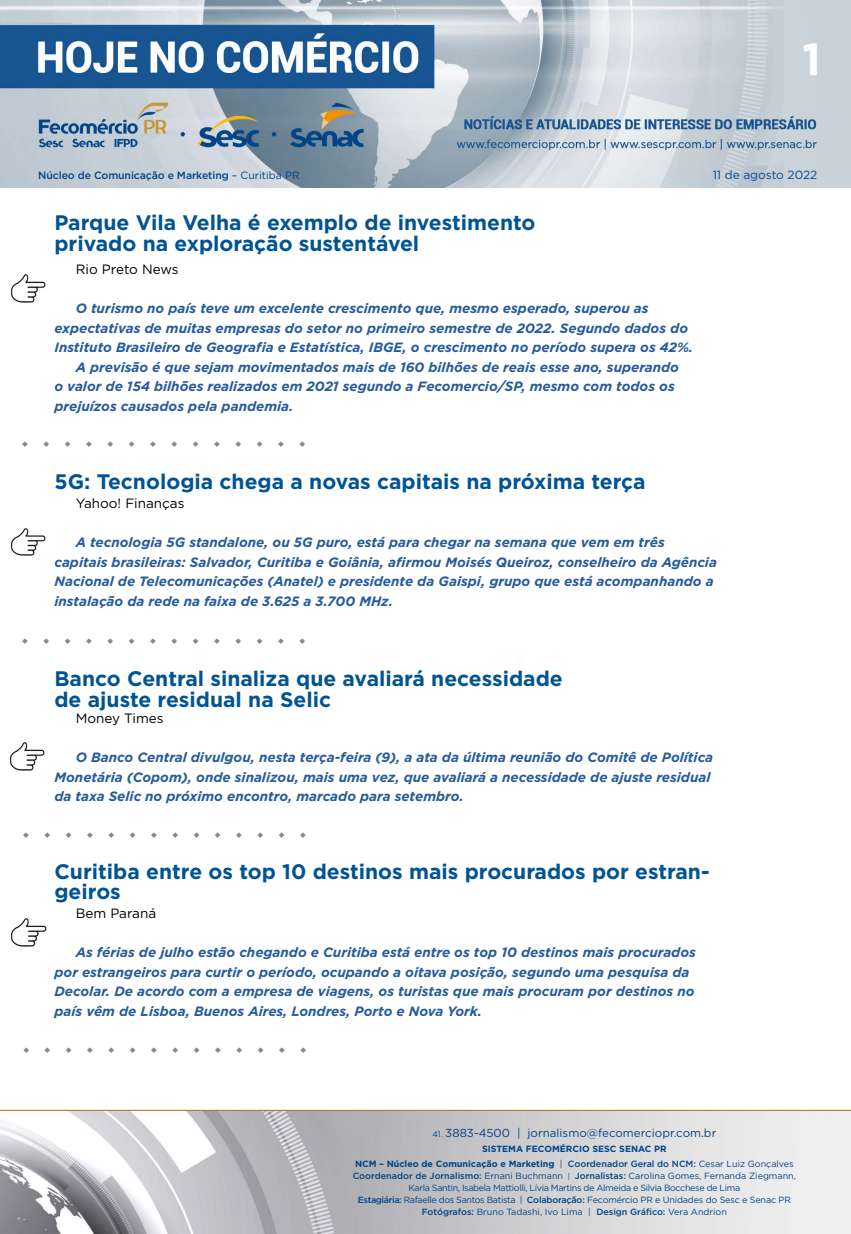
<style>
.page{position:relative;width:851px;height:1234px;background:#fff}
.page>*{position:absolute;margin:0;border:0;box-sizing:border-box;transform-origin:0 0}
.t1{font:700 45px "Gotham";color:#fff}
.t2{font:700 21px/21px "Gotham";color:#005493}
.t3{font:italic 700 13.5px/19.5px "Gotham";color:#275b9b}
.t4{font:13.5px "Gotham";color:#000}
.t5{font:11.85px "Gotham";color:#004a93}
.t6{font:11.55px "Gotham";color:#004587}
.t7{font:500 10.5px "Gotham";letter-spacing:-.01em;color:#004587}
.t8{font:9px/12px "Gotham";letter-spacing:-.03em;color:#004587;text-align:center}
.t9{font:700 9px/15px "Gotham";color:#004587;text-align:center}
.s1{font-weight:400}
.s2{font-size:8.25px}
.s3{font-weight:500}
.s4{font-size:7.65px}
</style>
<div class="page">
<img style="left:0;top:0;width:850px;height:188px">
<img style="left:0;top:1109px;width:850px;height:124px">
<img style="left:10px;top:275px;width:35px;height:27px">
<img style="left:10px;top:528px;width:36px;height:27px">
<img style="left:9px;top:742px;width:36px;height:28px">
<img style="left:11px;top:918px;width:35px;height:27px">
<h1 class="t1" style="left:802px;top:29px;width:20px">1</h1>
<p class="t7" style="left:38px;top:168px;width:263px">Núcleo de Comunicação e Marketing <span class="s1">– Curitiba PR</span></p>
<p class="t5" style="left:712px;top:167px;width:106px">11 de agosto 2022</p>
<h2 class="t2" style="left:54px;top:211px;width:482px">Parque Vila Velha é exemplo de investimento privado na exploração sustentável</h2>
<p class="t4" style="left:76px;top:261px;width:104px">Rio Preto News</p>
<p class="t3" style="left:76px;top:298px;width:574px">O turismo no país teve um excelente crescimento que, mesmo esperado, superou as</p>
<p class="t3" style="left:54px;top:318px;width:635px">expectativas de muitas empresas do setor no primeiro semestre de 2022. Segundo dados do</p>
<p class="t3" style="left:54px;top:337px;width:640px">Instituto Brasileiro de Geografia e Estatística, IBGE, o crescimento no período supera os 42%.</p>
<p class="t3" style="left:76px;top:357px;width:604px">A previsão é que sejam movimentados mais de 160 bilhões de reais esse ano, superando</p>
<p class="t3" style="left:54px;top:376px;width:621px">o valor de 154 bilhões realizados em 2021 segundo a Fecomercio/SP, mesmo com todos os</p>
<p class="t3" style="left:54px;top:396px;width:240px">prejuízos causados pela pandemia.</p>
<h2 class="t2" style="left:54px;top:470px;width:592px">5G: Tecnologia chega a novas capitais na próxima terça</h2>
<p class="t4" style="left:76px;top:495px;width:110px">Yahoo! Finanças</p>
<p class="t3" style="left:54px;top:532px;width:664px;text-indent:21px">A tecnologia 5G standalone, ou 5G puro, está para chegar na semana que vem em três capitais brasileiras: Salvador, Curitiba e Goiânia, afirmou Moisés Queiroz, conselheiro da Agência Nacional de Telecomunicações (Anatel) e presidente da Gaispi, grupo que está acompanhando a instalação da rede na faixa de 3.625 a 3.700 MHz.</p>
<h2 class="t2" style="left:54px;top:667px;width:509px">Banco Central sinaliza que avaliará necessidade de ajuste residual na Selic</h2>
<p class="t4" style="left:76px;top:709px;width:89px">Money Times</p>
<p class="t3" style="left:54px;top:747px;width:660px;text-indent:21px">O Banco Central divulgou, nesta terça-feira (9), a ata da última reunião do Comitê de Política<br>Monetária (Copom), onde sinalizou, mais uma vez, que avaliará a necessidade de ajuste residual da taxa Selic no próximo encontro, marcado para setembro.</p>
<h2 class="t2" style="left:54px;top:861px;width:656px;line-height:19.5px">Curitiba entre os top 10 destinos mais procurados por estran&shy;geiros</h2>
<p class="t4" style="left:76px;top:904px;width:82px">Bem Paraná</p>
<p class="t3" style="left:54px;top:942px;width:643px;text-indent:21px">As férias de julho estão chegando e Curitiba está entre os top 10 destinos mais procurados por estrangeiros para curtir o período, ocupando a oitava posição, segundo uma pesquisa da Decolar. De acordo com a empresa de viagens, os turistas que mais procuram por destinos no país vêm de Lisboa, Buenos Aires, Londres, Porto e Nova York.</p>
<p class="t6" style="left:432px;top:1125px;width:285px"><span class="s2">41.</span> 3883-4500 | jornalismo@fecomerciopr.com.br</p>
<p class="t9" style="left:355px;top:1141px;width:440px">SISTEMA FECOMÉRCIO SESC SENAC PR<br>NCM – Núcleo de Comunicação e Marketing <span class="s1">|</span> <span class="s3">Coordenador Geral do NCM:</span> <span class="s1">Cesar Luiz Gonçalves</span></p>
<p class="t8" style="left:353px;top:1169px;width:444px"><span class="s3">Coordenador de Jornalismo:</span> Ernani Buchmann <span class="s4">|</span> <span class="s3">Jornalistas:</span> Carolina Gomes, Fernanda Ziegmann, Karla Santin, Isabela Mattiolli, Lívia Martins de Almeida e Silvia Bocchese de Lima<br><span class="s3">Estagiária:</span> Rafaelle dos Santos Batista | <span class="s3">Colaboração:</span> Fecomércio PR e Unidades do Sesc e Senac PR <span class="s3">Fotógrafos:</span> Bruno Tadashi, Ivo Lima | <span class="s3">Design Gráfico:</span> Vera Andrion</p>
</div>
